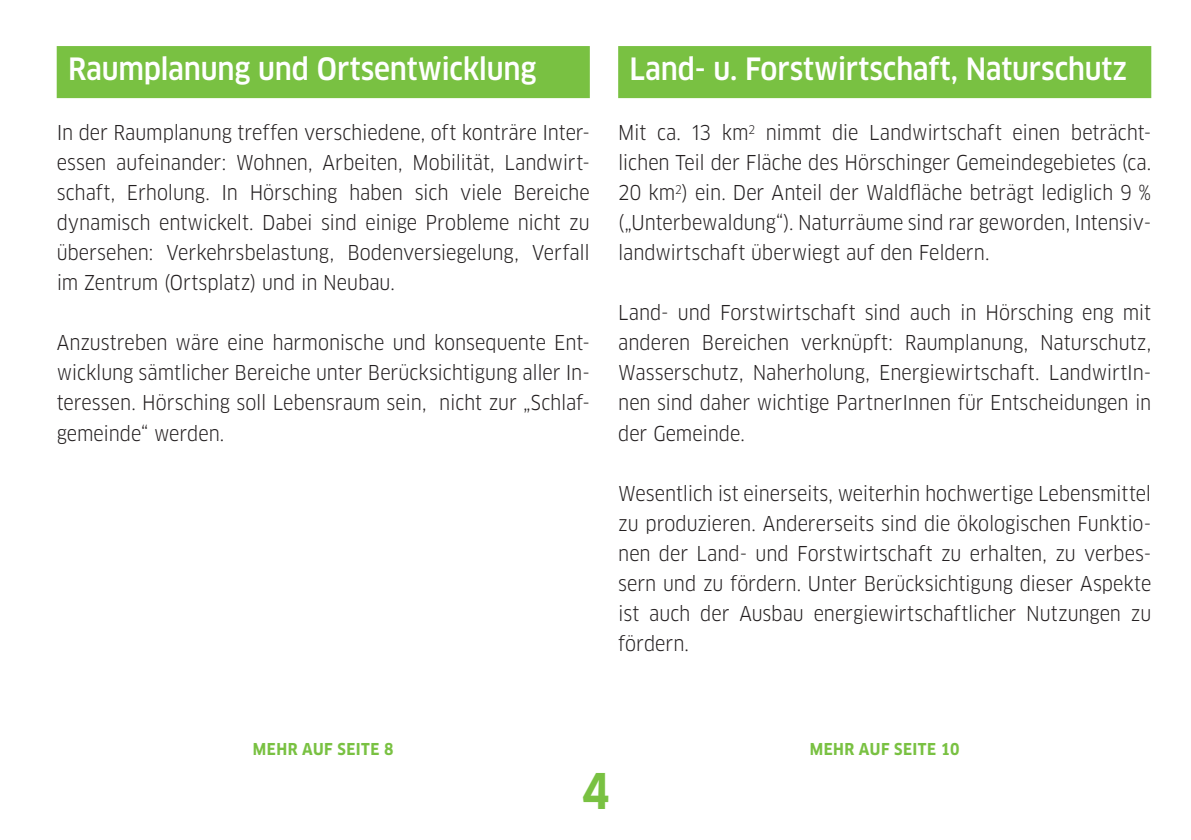
<style>
.page{position:relative;width:1191px;height:840px;background:#fff}
.page>*{position:absolute;margin:0;border:0;box-sizing:border-box;transform-origin:0 0}
.t1{font:700 48px "Clan Narrow";color:#79c142}
.t2{font:500 30px "Clan Narrow LF";letter-spacing:-.01em;color:#fff}
.t3{font:20px/30px "Clan Narrow LF";letter-spacing:-.005em;color:#231f20;text-align:justify}
.t4{font:700 16px "Clan Narrow";letter-spacing:.03em;color:#79c142}
</style>
<div class="page">
<div style="left:57px;top:46px;width:533px;height:52px;background:#79c142"></div>
<div style="left:618px;top:46px;width:533px;height:52px;background:#79c142"></div>
<h2 class="t2" style="left:68px;top:50px;width:470px">Raumplanung und Ortsentwicklung</h2>
<p class="t3" style="left:57px;top:118px;width:534px">In der Raumplanung treffen verschiedene, oft konträre Inter&shy;essen aufeinander: Wohnen, Arbeiten, Mobilität, Landwirt&shy;schaft, Erholung. In Hörsching haben sich viele Bereiche dynamisch entwickelt. Dabei sind einige Probleme nicht zu übersehen: Verkehrsbelastung, Bodenversiegelung, Verfall im Zentrum (Ortsplatz) und in Neubau.</p>
<p class="t3" style="left:57px;top:328px;width:534px">Anzustreben wäre eine harmonische und konsequente Ent&shy;wicklung sämtlicher Bereiche unter Berücksichtigung aller In&shy;teressen. Hörsching soll Lebensraum sein, nicht zur „Schlaf&shy;gemeinde“ werden.</p>
<h2 class="t2" style="left:629px;top:50px;width:499px">Land- u. Forstwirtschaft, Naturschutz</h2>
<p class="t3" style="left:618px;top:118px;width:534px">Mit ca. 13 km<sup>2</sup> nimmt die Landwirtschaft einen beträcht&shy;lichen Teil der Fläche des Hörschinger Gemeindegebietes (ca.<br>20 km<sup>2</sup>) ein. Der Anteil der Waldfläche beträgt lediglich 9 % („Unterbewaldung“). Naturräume sind rar geworden, Intensiv&shy;landwirtschaft überwiegt auf den Feldern.</p>
<p class="t3" style="left:618px;top:298px;width:534px">Land- und Forstwirtschaft sind auch in Hörsching eng mit anderen Bereichen verknüpft: Raumplanung, Naturschutz, Wasserschutz, Naherholung, Energiewirtschaft. LandwirtIn&shy;nen sind daher wichtige PartnerInnen für Entscheidungen in der Gemeinde.</p>
<p class="t3" style="left:618px;top:478px;width:535px">Wesentlich ist einerseits, weiterhin hochwertige Lebensmittel zu produzieren. Andererseits sind die ökologischen Funktio&shy;nen der Land- und Forstwirtschaft zu erhalten, zu verbes&shy;sern und zu fördern. Unter Berücksichtigung dieser Aspekte ist auch der Ausbau energiewirtschaftlicher Nutzungen zu fördern.</p>
<p class="t4" style="left:253px;top:738px;width:142px">MEHR AUF SEITE 8</p>
<p class="t4" style="left:809px;top:738px;width:151px">MEHR AUF SEITE 10</p>
<h1 class="t1" style="left:581px;top:761px;width:30px">4</h1>
</div>
